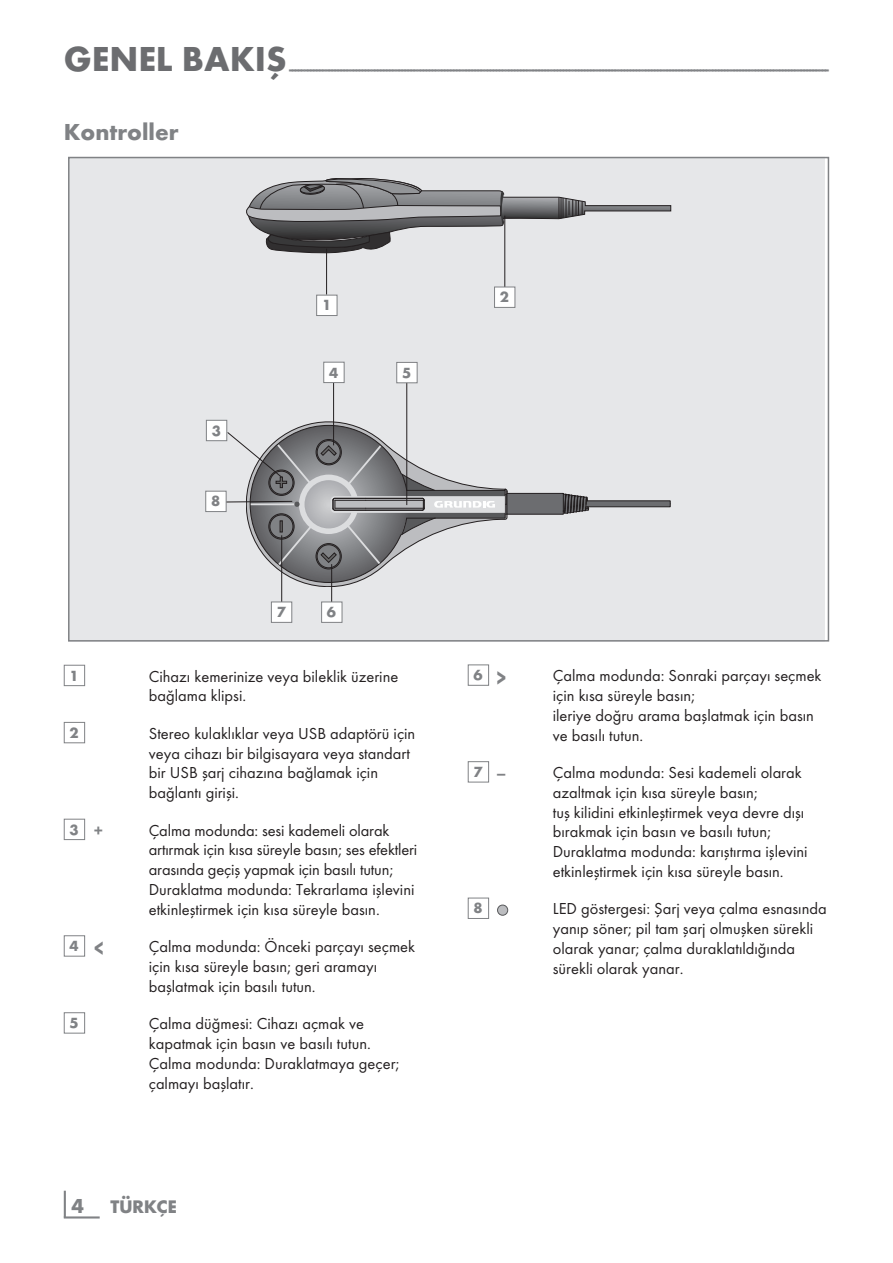
<style>
.page{position:relative;width:893px;height:1263px;background:#fff}
.page>*{position:absolute;margin:0;border:0;box-sizing:border-box;transform-origin:0 0}
.t1{font:700 36px "Futura TOT";color:#6c6d70}
.t2{font:700 24px "Futura TOT";color:#808285}
.t3{font:700 21px "Futura TOT";color:#808285}
.t4{font:700 16.8px "Futura";color:#808285}
.t5{font:16.5px/19.8px "Futura TOT Boo";color:#231f20}
.t6{font:700 15.3px "Futura TOT";color:#808285}
.t7{font:700 15px "Futura TOT";color:#808285}
.t8{font:700 12px "Futura TOT";color:#808285;scale:1.6 1}
.s1{font-size:16.5px}
</style>
<div class="page">
<hr style="left:64px;top:1191px;width:2px;height:26px;background:#808285">
<hr style="left:64px;top:1216px;width:36px;height:2px;background:#808285">
<div style="left:468px;top:664px;width:21px;height:22px;background:#fff;border:1px solid #808285"></div>
<div style="left:468px;top:761px;width:21px;height:21px;background:#fff;border:1px solid #808285"></div>
<div style="left:468px;top:897px;width:21px;height:22px;background:#fff;border:1px solid #808285"></div>
<div style="left:498px;top:905px;width:10px;height:10px;background:#bcbdc0;border-radius:50%"></div>
<div style="left:497px;top:905px;width:11px;height:10px;border:1px solid #57585a;border-radius:50%"></div>
<div style="left:64px;top:153px;width:765px;height:493px;background:#e6e7e9;border:4px solid #fff"></div>
<div style="left:68px;top:157px;width:761px;height:485px;border:2px solid #808285"></div>
<svg style="left:246px;top:178px;width:425px;height:76px"></svg>
<hr style="left:281px;top:535px;width:1px;height:67px;background:#231f20">
<div style="left:271px;top:601px;width:21px;height:22px;background:#fff;border:1px solid #808285"></div>
<div style="left:205px;top:491px;width:22px;height:21px;background:#fff;border:1px solid #808285"></div>
<svg style="left:225px;top:415px;width:445px;height:172px"></svg>
<div style="left:206px;top:420px;width:21px;height:21px;background:#fff;border:1px solid #808285"></div>
<hr style="left:326px;top:249px;width:1px;height:46px;background:#231f20">
<div style="left:316px;top:295px;width:21px;height:21px;background:#fff;border:1px solid #808285"></div>
<hr style="left:333px;top:380px;width:1px;height:65px;background:#231f20">
<div style="left:323px;top:362px;width:22px;height:21px;background:#fff;border:1px solid #808285"></div>
<hr style="left:406px;top:381px;width:1px;height:124px;background:#231f20">
<div style="left:396px;top:362px;width:22px;height:21px;background:#fff;border:1px solid #808285"></div>
<hr style="left:504px;top:216px;width:1px;height:74px;background:#231f20">
<div style="left:494px;top:287px;width:21px;height:21px;background:#fff;border:1px solid #808285"></div>
<hr style="left:331px;top:564px;width:1px;height:38px;background:#231f20">
<div style="left:321px;top:601px;width:21px;height:22px;background:#fff;border:1px solid #808285"></div>
<div style="left:64px;top:665px;width:21px;height:21px;background:#fff;border:1px solid #808285"></div>
<div style="left:64px;top:722px;width:21px;height:21px;background:#fff;border:1px solid #808285"></div>
<div style="left:64px;top:819px;width:21px;height:21px;background:#fff;border:1px solid #808285"></div>
<div style="left:64px;top:935px;width:21px;height:21px;background:#fff;border:1px solid #808285"></div>
<div style="left:64px;top:1012px;width:21px;height:21px;background:#fff;border:1px solid #808285"></div>
<h1 class="t1" style="left:64px;top:37px;width:224px">GENEL BAKIŞ</h1>
<p class="t7" style="left:289px;top:59px;width:541px">---------------------------------------------------------------------------------------------------------------------------------------------------------------------------------</p>
<h2 class="t2" style="left:64px;top:117px;width:116px">Kontroller</h2>
<p class="t6" style="left:322px;top:296px;width:11px">1</p>
<p class="t6" style="left:212px;top:421px;width:11px">3</p>
<p class="t6" style="left:211px;top:492px;width:11px">8</p>
<p class="t6" style="left:329px;top:363px;width:11px">4</p>
<p class="t6" style="left:402px;top:363px;width:11px">5</p>
<p class="t6" style="left:277px;top:603px;width:11px">7</p>
<p class="t6" style="left:327px;top:603px;width:11px">6</p>
<p class="t6" style="left:70px;top:666px;width:11px">1</p>
<p class="t5" style="left:149px;top:666px;width:251px">Cihazı kemerinize veya bileklik üzerine bağlama klipsi.</p>
<p class="t6" style="left:70px;top:723px;width:11px">2</p>
<p class="t5" style="left:149px;top:723px;width:268px">Stereo kulaklıklar veya USB adaptörü için veya cihazı bir bilgisayara veya standart bir USB şarj cihazına bağlamak için bağlantı girişi.</p>
<p class="t6" style="left:70px;top:820px;width:35px">3 <span class="s1">+</span></p>
<p class="t5" style="left:149px;top:820px;width:270px">Çalma modunda: sesi kademeli olarak artırmak için kısa süreyle basın; ses efektleri arasında geçiş yapmak için basılı tutun; Duraklatma modunda: Tekrarlama işlevini etkinleştirmek için kısa süreyle basın.</p>
<p class="t6" style="left:70px;top:936px;width:11px">4</p>
<p class="t8" style="left:91px;top:955px;width:10px;rotate:-90deg">Λ</p>
<p class="t5" style="left:149px;top:936px;width:268px">Çalma modunda: Önceki parçayı seçmek için kısa süreyle basın; geri aramayı başlatmak için basılı tutun.</p>
<p class="t6" style="left:70px;top:1013px;width:11px">5</p>
<p class="t5" style="left:149px;top:1013px;width:252px">Çalma düğmesi: Cihazı açmak ve kapatmak için basın ve basılı tutun.<br>Çalma modunda: Duraklatmaya geçer; çalmayı başlatır.</p>
<p class="t3" style="left:72px;top:1193px;width:14px">4</p>
<p class="t4" style="left:111px;top:1194px;width:68px">TÜRKÇE</p>
<p class="t6" style="left:500px;top:288px;width:11px">2</p>
<p class="t6" style="left:474px;top:666px;width:11px">6</p>
<p class="t8" style="left:509px;top:671px;width:10px;rotate:90deg">Λ</p>
<p class="t5" style="left:553px;top:666px;width:270px">Çalma modunda: Sonraki parçayı seçmek için kısa süreyle basın;<br>ileriye doğru arama başlatmak için basın ve basılı tutun.</p>
<p class="t6" style="left:474px;top:762px;width:34px">7 <sup>_</sup></p>
<p class="t5" style="left:553px;top:762px;width:256px">Çalma modunda: Sesi kademeli olarak azaltmak için kısa süreyle basın;<br>tuş kilidini etkinleştirmek veya devre dışı bırakmak için basın ve basılı tutun; Duraklatma modunda: karıştırma işlevini etkinleştirmek için kısa süreyle basın.</p>
<p class="t6" style="left:474px;top:899px;width:11px">8</p>
<p class="t5" style="left:553px;top:899px;width:275px">LED göstergesi: Şarj veya çalma esnasında yanıp söner; pil tam şarj olmuşken sürekli olarak yanar; çalma duraklatıldığında sürekli olarak yanar.</p>
</div>
